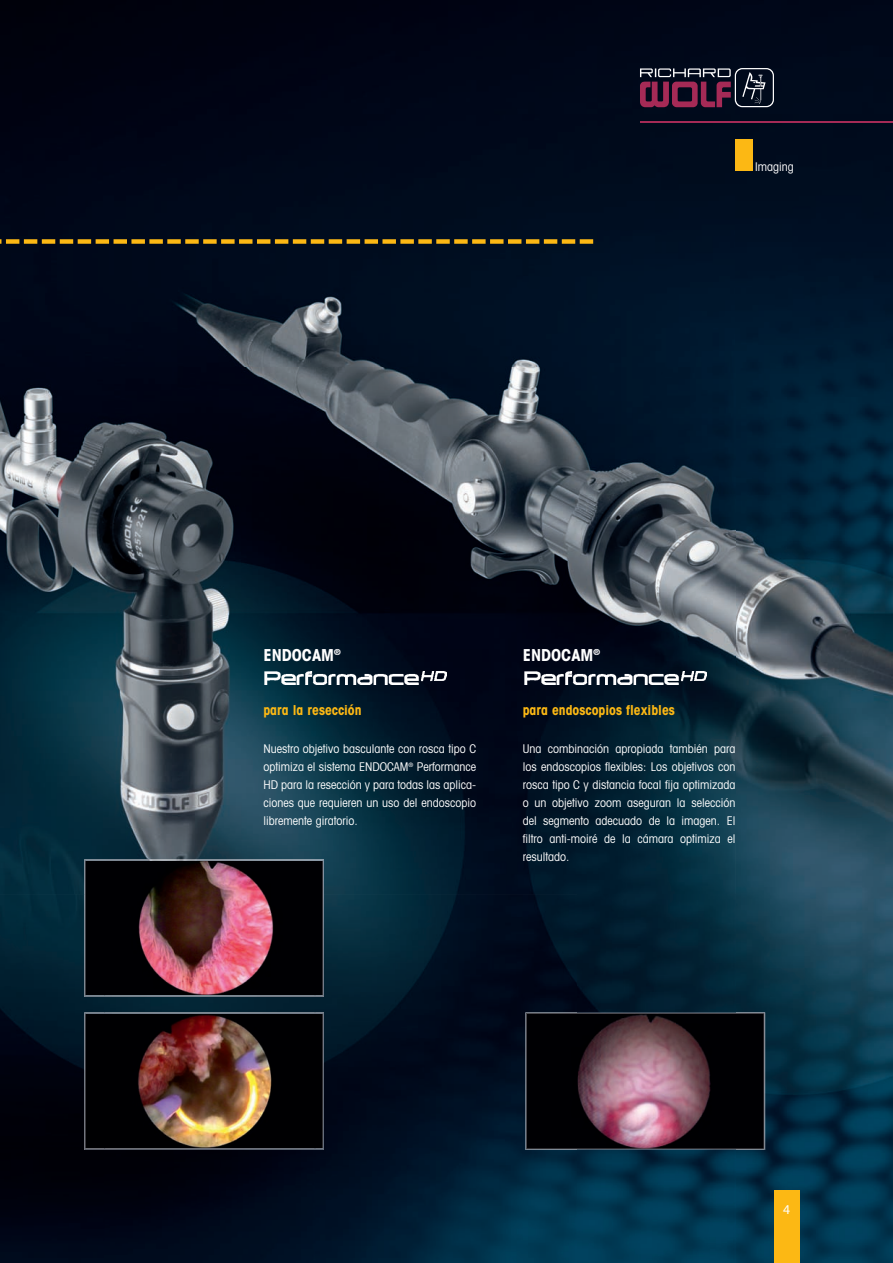
<style>
.page{position:relative;width:893px;height:1263px;background:#fff}
.page>*{position:absolute;margin:0;border:0;box-sizing:border-box;transform-origin:0 0}
.t1{font:700 condensed 16.5px "Avant Garde";color:#fff}
.t2{font:700 condensed 13.65px "Avant Garde";color:#fcb814}
.t3{font:13.5px "Myriad Pro";color:#fff}
.t4{font:condensed 12px/18px "Avant Garde";color:#fff;text-align:justify}
</style>
<div class="page">
<img style="left:0;top:0;width:735px;height:894px">
<img style="left:735px;top:0;width:158px;height:1263px">
<img style="left:0;top:894px;width:104px;height:369px">
<img style="left:315px;top:894px;width:262px;height:369px">
<img style="left:577px;top:894px;width:159px;height:118px">
<div style="left:104px;top:997px;width:211px;height:15px;background:#032333"></div>
<img style="left:104px;top:1150px;width:211px;height:113px">
<img style="left:577px;top:1150px;width:159px;height:113px">
<div style="left:736px;top:139px;width:17px;height:32px;background:#fcb814"></div>
<svg style="left:0;top:239px;width:593px;height:5px;background:#aa8016"></svg>
<svg style="left:640px;top:68px;width:134px;height:39px;background:#482e44"></svg>
<hr style="left:640px;top:121px;width:253px;height:2px;background:#a52a56">
<div style="left:774px;top:1191px;width:25px;height:72px;background:#fcb814"></div>
<img style="left:265px;top:671px;width:182px;height:14px">
<img style="left:524px;top:671px;width:182px;height:14px">
<img style="left:84px;top:859px;width:240px;height:138px">
<img style="left:85px;top:861px;width:238px;height:134px">
<img style="left:525px;top:1012px;width:240px;height:138px">
<img style="left:526px;top:1013px;width:238px;height:136px">
<img style="left:84px;top:1012px;width:240px;height:138px">
<img style="left:85px;top:1014px;width:238px;height:134px">
<p class="t4" style="left:755px;top:157px;width:40px">Imaging</p>
<h1 class="t1" style="left:263px;top:644px;width:79px">ENDOCAM<sup>®</sup></h1>
<p class="t2" style="left:263px;top:701px;width:100px">para la resección</p>
<p class="t4" style="left:263px;top:740px;width:214px">Nuestro objetivo basculante con rosca tipo C optimiza el sistema ENDOCAM<sup>®</sup> Performance HD para la resección y para todas las aplica&shy;ciones que requieren un uso del endoscopio libremente giratorio.</p>
<h1 class="t1" style="left:523px;top:644px;width:79px">ENDOCAM<sup>®</sup></h1>
<p class="t2" style="left:523px;top:701px;width:154px">para endoscopios flexibles</p>
<p class="t4" style="left:523px;top:740px;width:214px">Una combinación apropiada también para los endoscopios flexibles: Los objetivos con rosca tipo C y distancia focal fija optimizada o un objetivo zoom aseguran la selección del segmento adecuado de la imagen. El filtro anti-moiré de la cámara optimiza el resultado.</p>
<p class="t3" style="left:783px;top:1201px;width:8px">4</p>
</div>
